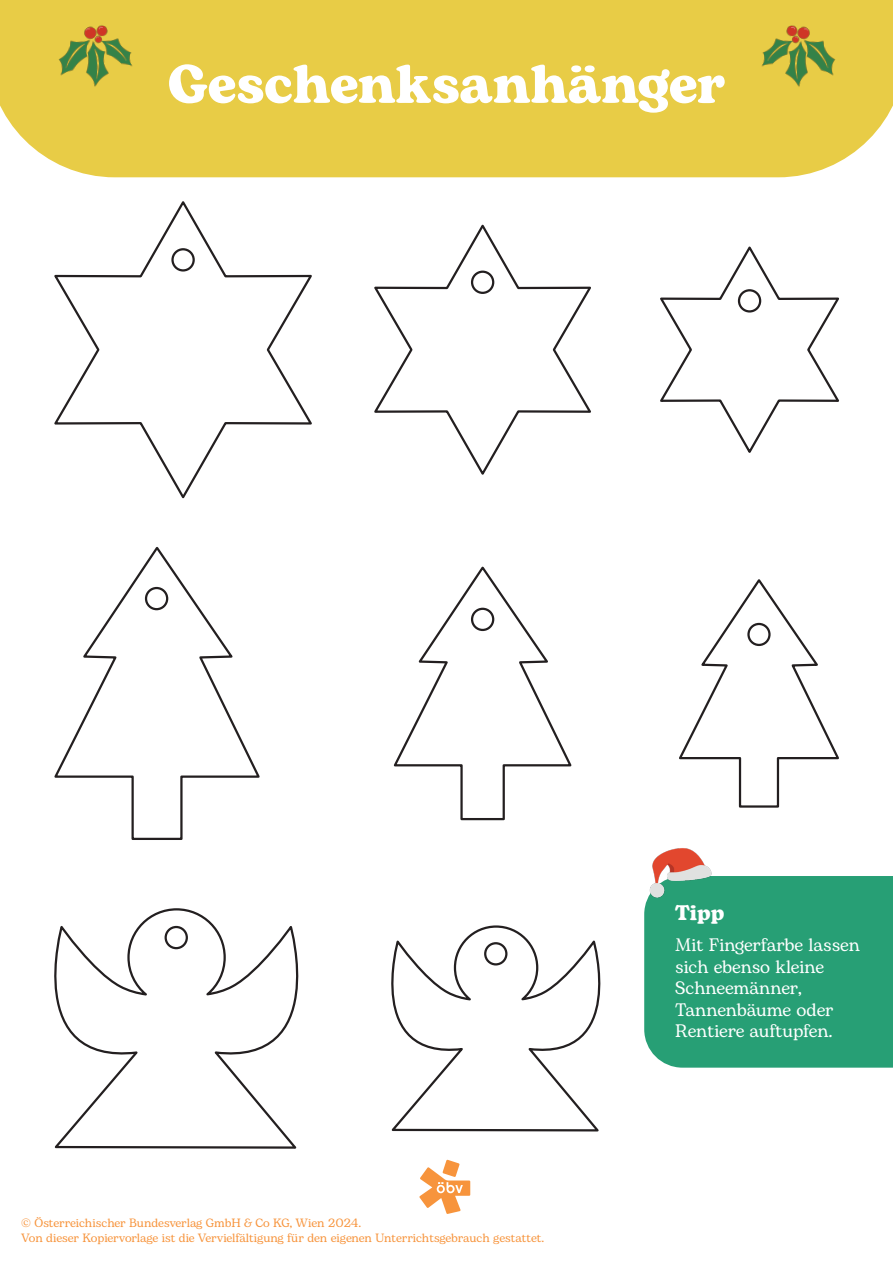
<style>
.page{position:relative;width:893px;height:1263px;background:#fff}
.page>*{position:absolute;margin:0;border:0;box-sizing:border-box;transform-origin:0 0}
.t1{font:700 54px "Bogart";color:#fff}
.t2{font:700 21px "Bogart";color:#fff}
.t3{font:18px/21.6px "Bogart";color:#fff}
.t4{font:12px/14.4px "Bogart Alt";letter-spacing:-.005em;color:#f7943c}
</style>
<div class="page">
<div style="left:0;top:0;width:893px;height:177px;background:#e8cc46"></div>
<svg style="left:419px;top:1160px;width:51px;height:54px"></svg>
<svg style="left:54px;top:201px;width:258px;height:298px"></svg>
<svg style="left:374px;top:224px;width:217px;height:251px"></svg>
<svg style="left:54px;top:547px;width:206px;height:293px"></svg>
<svg style="left:393px;top:566px;width:179px;height:255px"></svg>
<svg style="left:679px;top:579px;width:160px;height:229px"></svg>
<svg style="left:54px;top:908px;width:245px;height:241px"></svg>
<svg style="left:391px;top:925px;width:210px;height:207px"></svg>
<svg style="left:660px;top:246px;width:179px;height:207px"></svg>
<div style="left:738px;top:289px;width:23px;height:24px;border:2px solid #231f20;border-radius:50%"></div>
<div style="left:644px;top:876px;width:249px;height:192px;background:#279f75"></div>
<img style="left:42px;top:15px;width:107px;height:88px">
<img style="left:744px;top:15px;width:107px;height:88px">
<img style="left:644px;top:848px;width:89px;height:77px">
<h1 class="t1" style="left:168px;top:46px;width:559px">Geschenksanhänger</h1>
<h2 class="t2" style="left:675px;top:898px;width:51px">Tipp</h2>
<p class="t4" style="left:21px;top:1216px;width:524px">© Österreichischer Bundesverlag GmbH &amp; Co KG, Wien 2024.<br>Von dieser Kopiervorlage ist die Vervielfältigung für den eigenen Unterrichtsgebrauch gestattet.</p>
<h3 class="t3" style="left:675px;top:934px;width:186px">Mit Fingerfarbe lassen sich ebenso kleine<br>Schneemänner,<br>Tannenbäume oder<br>Rentiere auftupfen.</h3>
</div>
